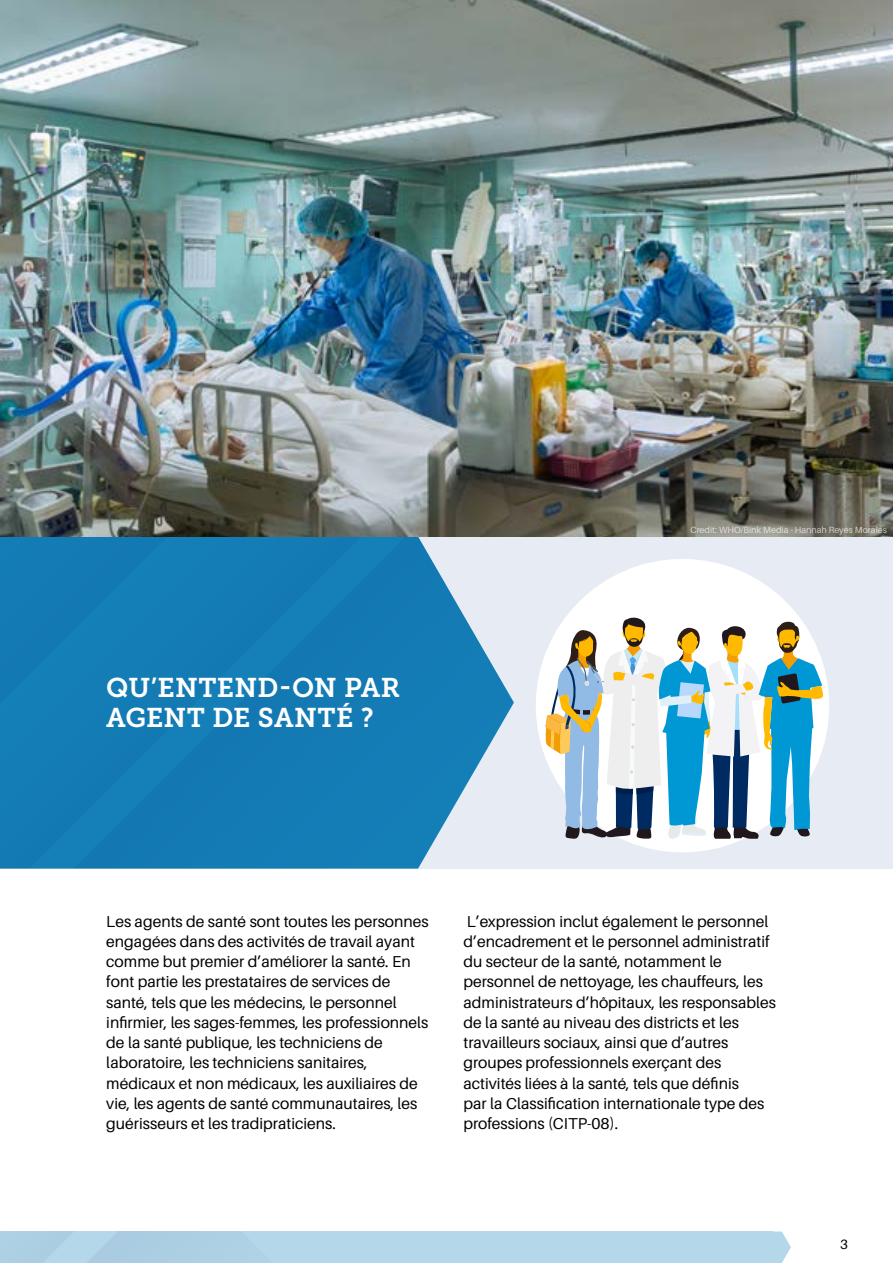
<style>
.page{position:relative;width:893px;height:1263px;background:#fff}
.page>*{position:absolute;margin:0;border:0;box-sizing:border-box;transform-origin:0 0}
.Head1-chapter{font:27px/30px "Museo Slab 700";letter-spacing:.005em;color:#fff}
.Body{font:15.75px/20.2px "Aileron";color:#000}
.t1{font:13.5px "Aileron";color:#000}
.t2{font:9px "Aileron";color:#fff}
</style>
<div class="page">
<div style="left:0;top:1231px;width:773px;height:32px;background:#b4d7e9"></div>
<div style="left:0;top:535px;width:893px;height:333px;background:#e6ebf4"></div>
<svg style="left:0;top:537px;width:514px;height:332px;fill:#157fb8"></svg>
<img style="left:364px;top:542px;width:90px;height:326px">
<div style="left:334px;top:576px;width:31px;height:292px;background:#147bb5"></div>
<img style="left:454px;top:539px;width:31px;height:329px">
<div style="left:304px;top:607px;width:31px;height:261px;background:#147bb5"></div>
<img style="left:484px;top:569px;width:30px;height:299px">
<div style="left:274px;top:636px;width:32px;height:232px;background:#147bb4"></div>
<div style="left:244px;top:666px;width:32px;height:202px;background:#147ab4"></div>
<div style="left:215px;top:696px;width:30px;height:172px;background:#147ab4"></div>
<div style="left:185px;top:736px;width:30px;height:132px;background:#1479b3"></div>
<div style="left:154px;top:756px;width:32px;height:112px;background:#1379b3"></div>
<div style="left:124px;top:786px;width:32px;height:82px;background:#1379b2"></div>
<div style="left:94px;top:816px;width:32px;height:52px;background:#1378b2"></div>
<img style="left:65px;top:846px;width:31px;height:22px">
<img style="left:398px;top:537px;width:57px;height:7px">
<div style="left:0;top:677px;width:49px;height:191px;background:#147cb6"></div>
<div style="left:48px;top:638px;width:30px;height:212px;background:#147cb6"></div>
<div style="left:76px;top:610px;width:30px;height:212px;background:#147cb6"></div>
<div style="left:105px;top:581px;width:30px;height:212px;background:#147db6"></div>
<div style="left:134px;top:552px;width:30px;height:212px;background:#147cb6"></div>
<div style="left:163px;top:537px;width:58px;height:199px;background:#147cb6"></div>
<div style="left:220px;top:537px;width:30px;height:141px;background:#147cb5"></div>
<img style="left:39px;top:667px;width:10px;height:10px">
<div style="left:249px;top:537px;width:29px;height:112px;background:#147bb5"></div>
<div style="left:277px;top:537px;width:30px;height:84px;background:#147ab4"></div>
<div style="left:306px;top:537px;width:30px;height:55px;background:#147ab4"></div>
<img style="left:334px;top:537px;width:30px;height:27px">
<div style="left:0;top:537px;width:39px;height:169px;background:#147bb4"></div>
<div style="left:38px;top:537px;width:30px;height:130px;background:#147ab4"></div>
<div style="left:66px;top:537px;width:30px;height:101px;background:#147ab4"></div>
<div style="left:95px;top:537px;width:30px;height:73px;background:#147ab3"></div>
<img style="left:124px;top:537px;width:29px;height:44px">
<img style="left:152px;top:537px;width:30px;height:15px">
<div style="left:536px;top:559px;width:293px;height:293px;background:#fff;border-radius:50%"></div>
<svg style="left:544px;top:617px;width:279px;height:222px"></svg>
<svg style="left:773px;top:1231px;width:18px;height:32px"></svg>
<img style="left:0;top:0;width:893px;height:537px">
<h1 class="Head1-chapter" style="left:106px;top:673px;width:295px">QU’ENTEND-ON PAR<br>AGENT DE SANTÉ ?</h1>
<p class="t2" style="left:690px;top:525px;width:198px">Credit: WHO/Bink Media - Hannah Reyes Morales</p>
<p class="Body" style="left:106px;top:911px;width:324px">Les agents de santé sont toutes les personnes engagées dans des activités de travail ayant comme but premier d’améliorer la santé. En font partie les prestataires de services de santé, tels que les médecins, le personnel infirmier, les sages-femmes, les professionnels de la santé publique, les techniciens de laboratoire, les techniciens sanitaires, médicaux et non médicaux, les auxiliaires de vie, les agents de santé communautaires, les guérisseurs et les tradipraticiens.</p>
<p class="Body" style="left:463px;top:911px;width:314px">L’expression inclut également le personnel d’encadrement et le personnel administratif du secteur de la santé, notamment le personnel de nettoyage, les chauffeurs, les administrateurs d’hôpitaux, les responsables de la santé au niveau des districts et les travailleurs sociaux, ainsi que d’autres groupes professionnels exerçant des activités liées à la santé, tels que définis<br>par la Classification internationale type des professions (CITP-08).</p>
<p class="t1" style="left:840px;top:1237px;width:9px">3</p>
</div>
